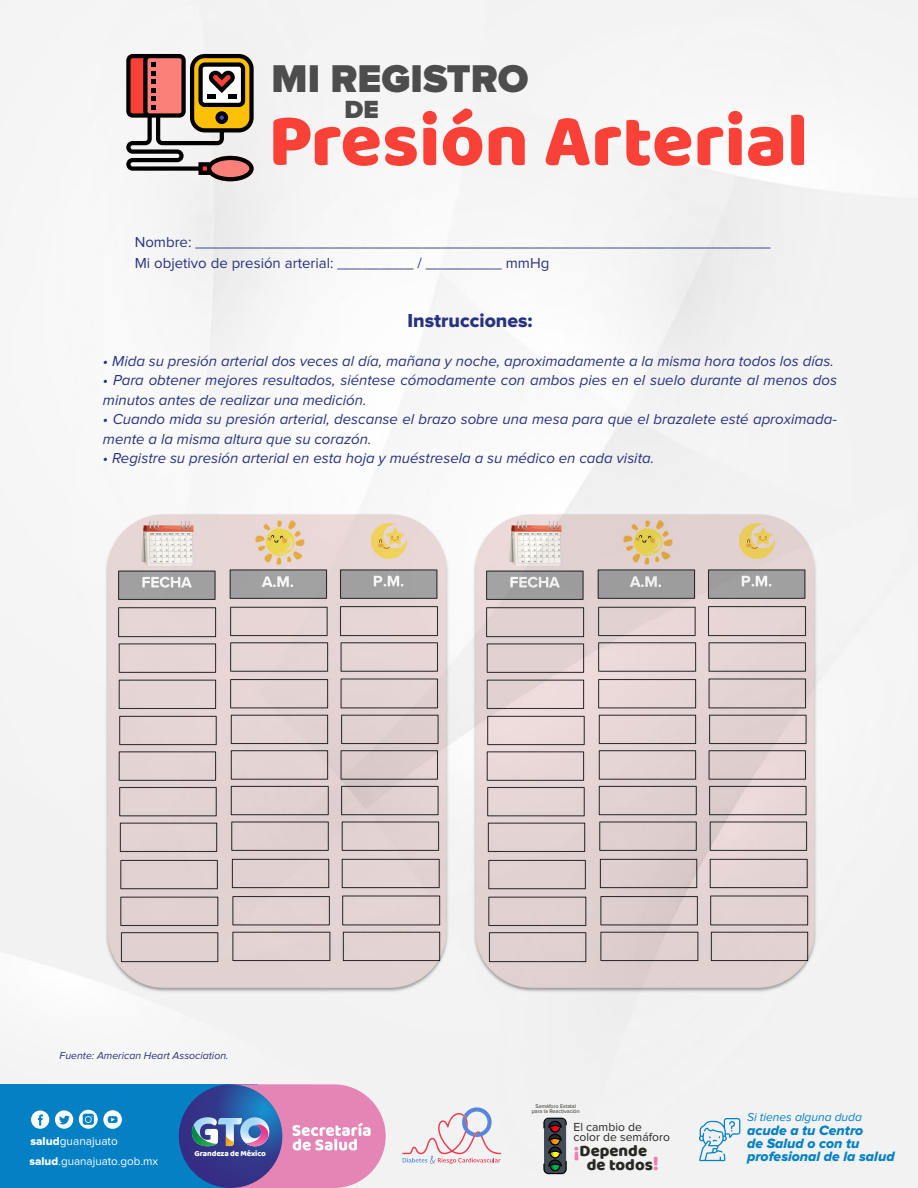
<style>
.page{position:relative;width:918px;height:1188px;background:#fff}
.page>*{position:absolute;margin:0;border:0;box-sizing:border-box;transform-origin:0 0}
.t1{font:75.6px "Baloo";color:#fa4138}
.t2{font:900 40.2px "Proxima Nova";color:#4d4d4d}
.t3{font:900 25.8px "Proxima Nova";color:#4d4d4d}
.t4{font:19.5px "Proxima Nova Extrabld";color:#28337e}
.t5{font:16.65px/14.4px "Baloo";color:#272724}
.t6{font:italic 15px/19.5px "Proxima Nova";color:#28337e}
.t7{font:15px/21px "Proxima Nova";color:#28337e}
.t8{font:14.1px/13.4px "Proxima Nova Extrabld It";color:#0381c4}
.t9{font:12.15px/10.6px "Proxima Nova";color:#272724}
.t10{font:italic 12px "Proxima Nova";color:#0381c4}
.t11{font:11.85px "Proxima Nova";color:#fff}
.t12{font:11.55px "Proxima Nova";color:#fff}
.t13{font:italic 10.5px "Proxima Nova";color:#28337e}
.t14{font:8.1px "Baloo";letter-spacing:-.015em;color:#fff}
.t15{font:5.55px/4.8px "Proxima Nova";color:#272724;text-align:center}
.s1{font-family:"Proxima Nova Extrabld"}
.s2{font-size:20.4px;color:#f17daf}
</style>
<div class="page">
<div style="left:0;top:1084px;width:258px;height:104px;background:#0381c4"></div>
<svg style="left:55px;top:1110px;width:18px;height:19px"></svg>
<svg style="left:79px;top:1110px;width:43px;height:19px"></svg>
<svg style="left:31px;top:1110px;width:18px;height:19px"></svg>
<div style="left:179px;top:1084px;width:103px;height:104px;background:#352e84;border-radius:52px"></div>
<svg style="left:192px;top:1084px;width:194px;height:104px"></svg>
<svg style="left:402px;top:1107px;width:99px;height:57px"></svg>
<svg style="left:699px;top:1118px;width:41px;height:43px"></svg>
<svg style="left:543px;top:1118px;width:24px;height:56px"></svg>
<svg style="left:126px;top:54px;width:128px;height:127px"></svg>
<div style="left:207px;top:94px;width:8px;height:5px;background:#000"></div>
<div style="left:228px;top:94px;width:9px;height:5px;background:#000"></div>
<img style="left:99px;top:510px;width:353px;height:487px">
<img style="left:466px;top:510px;width:353px;height:487px">
<h2 class="t2" style="left:272px;top:61px;width:259px">MI REGISTRO</h2>
<h1 class="t1" style="left:268px;top:94px;width:541px">Presión Arterial</h1>
<h3 class="t3" style="left:344px;top:97px;width:36px">DE</h3>
<p class="t7" style="left:135px;top:232px;width:637px">Nombre: ____________________________________________________________________<br>Mi objetivo de presión arterial: _________ / _________ mmHg</p>
<h3 class="t4" style="left:407px;top:311px;width:127px">Instrucciones:</h3>
<p class="t6" style="left:103px;top:351px;width:732px">• Mida su presión arterial dos veces al día, mañana y noche, aproximadamente a la misma hora todos los días.</p>
<p class="t6" style="left:103px;top:371px;width:736px">• Para obtener mejores resultados, siéntese cómodamente con ambos pies en el suelo durante al menos dos minutos antes de realizar una medición.</p>
<p class="t6" style="left:103px;top:410px;width:736px">• Cuando mida su presión arterial, descanse el brazo sobre una mesa para que el brazalete esté aproximada&shy;mente a la misma altura que su corazón.</p>
<p class="t6" style="left:103px;top:449px;width:553px">• Registre su presión arterial en esta hoja y muéstresela a su médico en cada visita.</p>
<p class="t13" style="left:60px;top:1050px;width:170px">Fuente: American Heart Association.</p>
<p class="t11" style="left:30px;top:1135px;width:89px"><span class="s1">salud</span>guanajuato</p>
<p class="t12" style="left:30px;top:1156px;width:130px"><span class="s1">salud</span>.guanajuato.gob.mx</p>
<p class="t14" style="left:195px;top:1149px;width:73px">Grandeza de México</p>
<p class="t15" style="left:532px;top:1104px;width:50px">Semáforo Estatal para la Reactivación</p>
<p class="t9" style="left:574px;top:1122px;width:98px">El cambio de color de semáforo</p>
<p class="t5" style="left:587px;top:1143px;width:74px;text-indent:-13px"><span class="s2">¡</span>Depende de todos<span class="s2">!</span></p>
<p class="t10" style="left:747px;top:1112px;width:116px">Si tienes alguna duda</p>
<p class="t8" style="left:747px;top:1124px;width:149px">acude a tu Centro<br>de Salud o con tu profesional de la salud</p>
</div>
